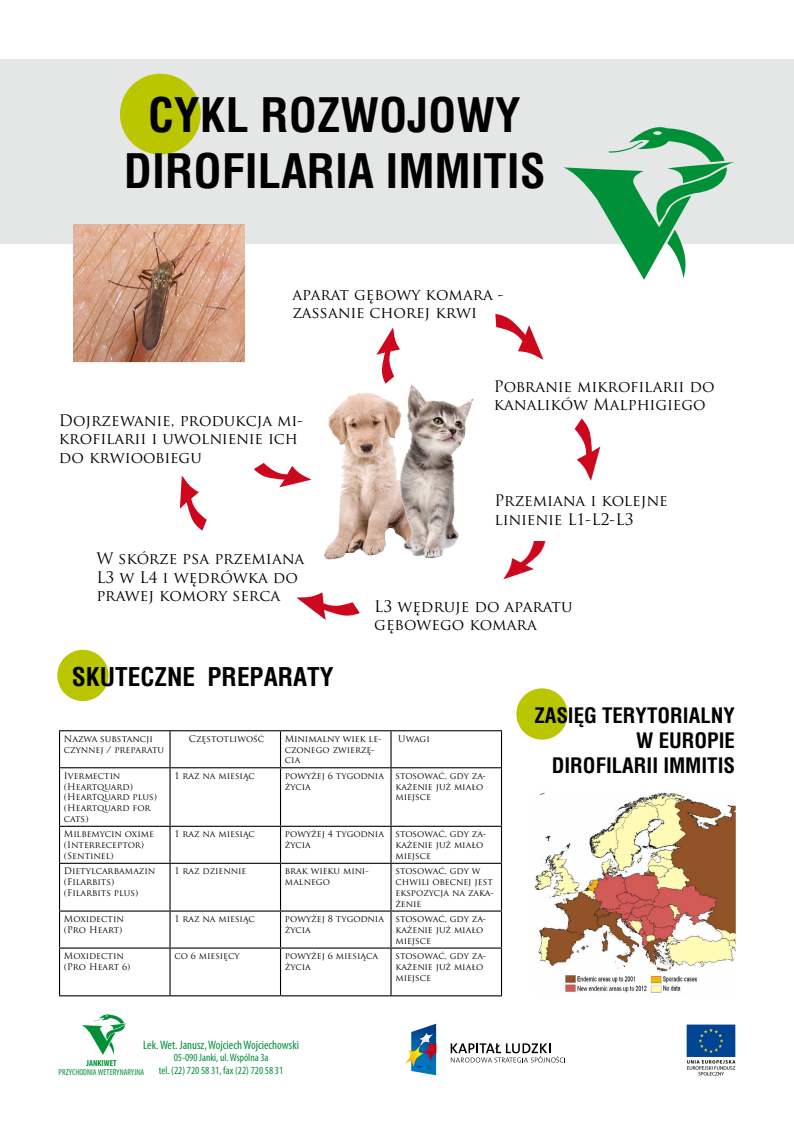
<style>
.page{position:relative;width:794px;height:1134px;background:#fff}
.page>*{position:absolute;margin:0;border:0;box-sizing:border-box;transform-origin:0 0}
.t1{font:700 condensed 46.4px/55.7px "Helvetica";color:#000;text-align:center}
.t2{font:46.04px "Arrows 2";color:#cd071e}
.t3{font:700 condensed 25.2px "Helvetica";color:#000}
.t4{font:700 condensed 20.8px/25px "Helvetica";color:#000;text-align:right}
.t5{font:15.52px/18.6px "Trajan Pro";color:#000}
.t6{font:condensed 12.28px "Myriad Pro";color:#009037}
.t7{font:condensed 10.84px/13px "Myriad Pro";color:#009037;text-align:center}
.t8{font:8.96px/10.8px "Trajan Pro";color:#000}
.t9{font:condensed 8.72px "Myriad Pro";color:#009037}
.t10{font:700 condensed 8.72px "Myriad Pro";color:#009037}
</style>
<div class="page">
<div style="left:0;top:59px;width:794px;height:185px;background:#e5e6e6"></div>
<div style="left:57px;top:650px;width:52px;height:51px;background:#bac600;border-radius:50%"></div>
<div style="left:516px;top:688px;width:52px;height:52px;background:#bac600;border-radius:50%"></div>
<div style="left:120px;top:74px;width:81px;height:81px;background:#bac600;border-radius:50%"></div>
<img style="left:324px;top:393px;width:35px;height:167px">
<img style="left:359px;top:384px;width:115px;height:174px">
<img style="left:74px;top:224px;width:171px;height:139px">
<img style="left:534px;top:792px;width:201px;height:201px">
<hr style="left:59px;top:730px;width:111px;height:1px;background:#000">
<hr style="left:59px;top:731px;width:1px;height:36px;background:#000">
<hr style="left:170px;top:730px;width:110px;height:1px;background:#000">
<hr style="left:169px;top:731px;width:2px;height:36px;background:#000">
<hr style="left:280px;top:730px;width:111px;height:1px;background:#000">
<hr style="left:280px;top:731px;width:1px;height:36px;background:#000">
<hr style="left:391px;top:730px;width:111px;height:1px;background:#000">
<hr style="left:390px;top:731px;width:1px;height:36px;background:#000">
<hr style="left:501px;top:731px;width:1px;height:36px;background:#000">
<hr style="left:59px;top:767px;width:111px;height:1px;background:#000">
<hr style="left:59px;top:768px;width:1px;height:58px;background:#000">
<hr style="left:170px;top:767px;width:110px;height:1px;background:#000">
<hr style="left:169px;top:768px;width:2px;height:58px;background:#000">
<hr style="left:280px;top:767px;width:111px;height:1px;background:#000">
<hr style="left:280px;top:768px;width:1px;height:58px;background:#000">
<hr style="left:391px;top:767px;width:111px;height:1px;background:#000">
<hr style="left:390px;top:768px;width:1px;height:58px;background:#000">
<hr style="left:501px;top:768px;width:1px;height:58px;background:#000">
<hr style="left:59px;top:826px;width:111px;height:1px;background:#000">
<hr style="left:59px;top:827px;width:1px;height:36px;background:#000">
<hr style="left:170px;top:826px;width:110px;height:1px;background:#000">
<hr style="left:169px;top:827px;width:2px;height:36px;background:#000">
<hr style="left:280px;top:826px;width:111px;height:1px;background:#000">
<hr style="left:280px;top:827px;width:1px;height:36px;background:#000">
<hr style="left:391px;top:826px;width:111px;height:1px;background:#000">
<hr style="left:390px;top:827px;width:1px;height:36px;background:#000">
<hr style="left:501px;top:827px;width:1px;height:36px;background:#000">
<hr style="left:59px;top:863px;width:111px;height:1px;background:#000">
<hr style="left:59px;top:864px;width:1px;height:46px;background:#000">
<hr style="left:170px;top:863px;width:110px;height:1px;background:#000">
<hr style="left:169px;top:864px;width:2px;height:46px;background:#000">
<hr style="left:280px;top:863px;width:111px;height:1px;background:#000">
<hr style="left:280px;top:864px;width:1px;height:46px;background:#000">
<hr style="left:391px;top:863px;width:111px;height:1px;background:#000">
<hr style="left:390px;top:864px;width:1px;height:46px;background:#000">
<hr style="left:501px;top:864px;width:1px;height:46px;background:#000">
<hr style="left:59px;top:910px;width:111px;height:2px;background:#000">
<hr style="left:59px;top:912px;width:1px;height:35px;background:#000">
<hr style="left:170px;top:910px;width:110px;height:2px;background:#000">
<hr style="left:169px;top:912px;width:2px;height:35px;background:#000">
<hr style="left:280px;top:910px;width:111px;height:2px;background:#000">
<hr style="left:280px;top:912px;width:1px;height:35px;background:#000">
<hr style="left:391px;top:910px;width:111px;height:2px;background:#000">
<hr style="left:390px;top:912px;width:1px;height:35px;background:#000">
<hr style="left:501px;top:912px;width:1px;height:35px;background:#000">
<hr style="left:59px;top:947px;width:111px;height:2px;background:#000">
<hr style="left:59px;top:949px;width:1px;height:46px;background:#000">
<hr style="left:170px;top:947px;width:110px;height:2px;background:#000">
<hr style="left:169px;top:949px;width:2px;height:46px;background:#000">
<hr style="left:280px;top:947px;width:111px;height:2px;background:#000">
<hr style="left:280px;top:949px;width:1px;height:46px;background:#000">
<hr style="left:391px;top:947px;width:111px;height:2px;background:#000">
<hr style="left:390px;top:949px;width:1px;height:46px;background:#000">
<hr style="left:501px;top:949px;width:1px;height:46px;background:#000">
<hr style="left:59px;top:995px;width:111px;height:1px;background:#000">
<hr style="left:170px;top:995px;width:110px;height:1px;background:#000">
<hr style="left:280px;top:995px;width:111px;height:1px;background:#000">
<hr style="left:391px;top:995px;width:111px;height:1px;background:#000">
<svg style="left:450px;top:1043px;width:115px;height:19px"></svg>
<svg style="left:405px;top:1024px;width:31px;height:51px"></svg>
<img style="left:686px;top:1024px;width:50px;height:52px">
<svg style="left:81px;top:1014px;width:46px;height:41px"></svg>
<svg style="left:563px;top:127px;width:172px;height:153px"></svg>
<h1 class="t1" style="left:124px;top:87px;width:423px">CYKL ROZWOJOWY<br>DIROFILARIA IMMITIS</h1>
<h3 class="t5" style="left:293px;top:285px;width:213px">aparat gębowy komara - zassanie chorej krwi</h3>
<h3 class="t5" style="left:59px;top:410px;width:246px">Dojrzewanie, produkcja mi&shy;krofilarii i uwolnienie ich do krwioobiegu</h3>
<h3 class="t5" style="left:96px;top:549px;width:209px">W skórze psa przemiana<br>L3 w L4 i wędrówka do prawej komory serca</h3>
<h3 class="t3" style="left:72px;top:660px;width:263px">SKUTECZNE PREPARATY</h3>
<h3 class="t5" style="left:494px;top:376px;width:222px">Pobranie mikrofilarii do kanalików Malphigiego</h3>
<h3 class="t5" style="left:494px;top:491px;width:175px">Przemiana i kolejne linienie L1-L2-L3</h3>
<h2 class="t2" style="left:547px;top:582px;width:48px;rotate:-180deg">z</h2>
<h3 class="t5" style="left:374px;top:597px;width:200px">L3 wędruje do aparatu gębowego komara</h3>
<p class="t8" style="left:64px;top:733px;width:102px">Nazwa substancji czynnej / preparatu</p>
<p class="t8" style="left:189px;top:733px;width:77px">Częstotliwość</p>
<p class="t8" style="left:285px;top:733px;width:98px">Minimalny wiek le&shy;czonego zwierzę&shy;cia</p>
<p class="t8" style="left:398px;top:733px;width:33px">Uwagi</p>
<p class="t8" style="left:64px;top:770px;width:95px">Ivermectin (Heartquard) (Heartquard plus) (Heartquard for cats)</p>
<p class="t8" style="left:174px;top:770px;width:82px">1 raz na miesiąc</p>
<p class="t8" style="left:285px;top:770px;width:101px">powyżej 6 tygodnia życia</p>
<p class="t8" style="left:395px;top:770px;width:93px">stosować, gdy za&shy;każenie już miało miejsce</p>
<p class="t8" style="left:64px;top:829px;width:92px">Milbemycin oxime (Interreceptor) (Sentinel)</p>
<p class="t8" style="left:174px;top:829px;width:82px">1 raz na miesiąc</p>
<p class="t8" style="left:285px;top:829px;width:101px">powyżej 4 tygodnia życia</p>
<p class="t8" style="left:395px;top:829px;width:93px">stosować, gdy za&shy;każenie już miało miejsce</p>
<p class="t8" style="left:64px;top:866px;width:93px">Dietylcarbamazin (Filarbits) (Filarbits plus)</p>
<p class="t8" style="left:174px;top:866px;width:73px">1 raz dziennie</p>
<p class="t8" style="left:285px;top:866px;width:85px">brak wieku mini&shy;malnego</p>
<p class="t8" style="left:395px;top:866px;width:100px">stosować, gdy w chwili obecnej jest ekspozycja na zaka&shy;żenie</p>
<p class="t8" style="left:64px;top:913px;width:61px">Moxidectin (Pro Heart)</p>
<p class="t8" style="left:174px;top:913px;width:82px">1 raz na miesiąc</p>
<p class="t8" style="left:285px;top:913px;width:101px">powyżej 8 tygodnia życia</p>
<p class="t8" style="left:395px;top:913px;width:93px">stosować, gdy za&shy;każenie już miało miejsce</p>
<p class="t8" style="left:64px;top:950px;width:68px">Moxidectin (Pro Heart 6)</p>
<p class="t8" style="left:174px;top:950px;width:67px">co 6 miesięcy</p>
<p class="t8" style="left:285px;top:950px;width:95px">powyżej 6 miesiąca życia</p>
<p class="t8" style="left:395px;top:950px;width:93px">stosować, gdy za&shy;każenie już miało miejsce</p>
<h3 class="t6" style="left:143px;top:1038px;width:157px">Lek. Wet. Janusz, Wojciech Wojciechowski</h3>
<p class="t7" style="left:159px;top:1051px;width:126px">05-090 Janki, ul. Wspólna 3a<br>tel. (22) 720 58 31, fax (22) 720 58 31</p>
<p class="t10" style="left:86px;top:1057px;width:32px">JANKIWET</p>
<p class="t9" style="left:59px;top:1067px;width:87px">PRZYCHODNIA WETERYNARYJNA</p>
<h3 class="t4" style="left:534px;top:703px;width:202px">ZASIĘG TERYTORIALNY<br>W EUROPIE<br>DIROFILARII IMMITIS</h3>
</div>
